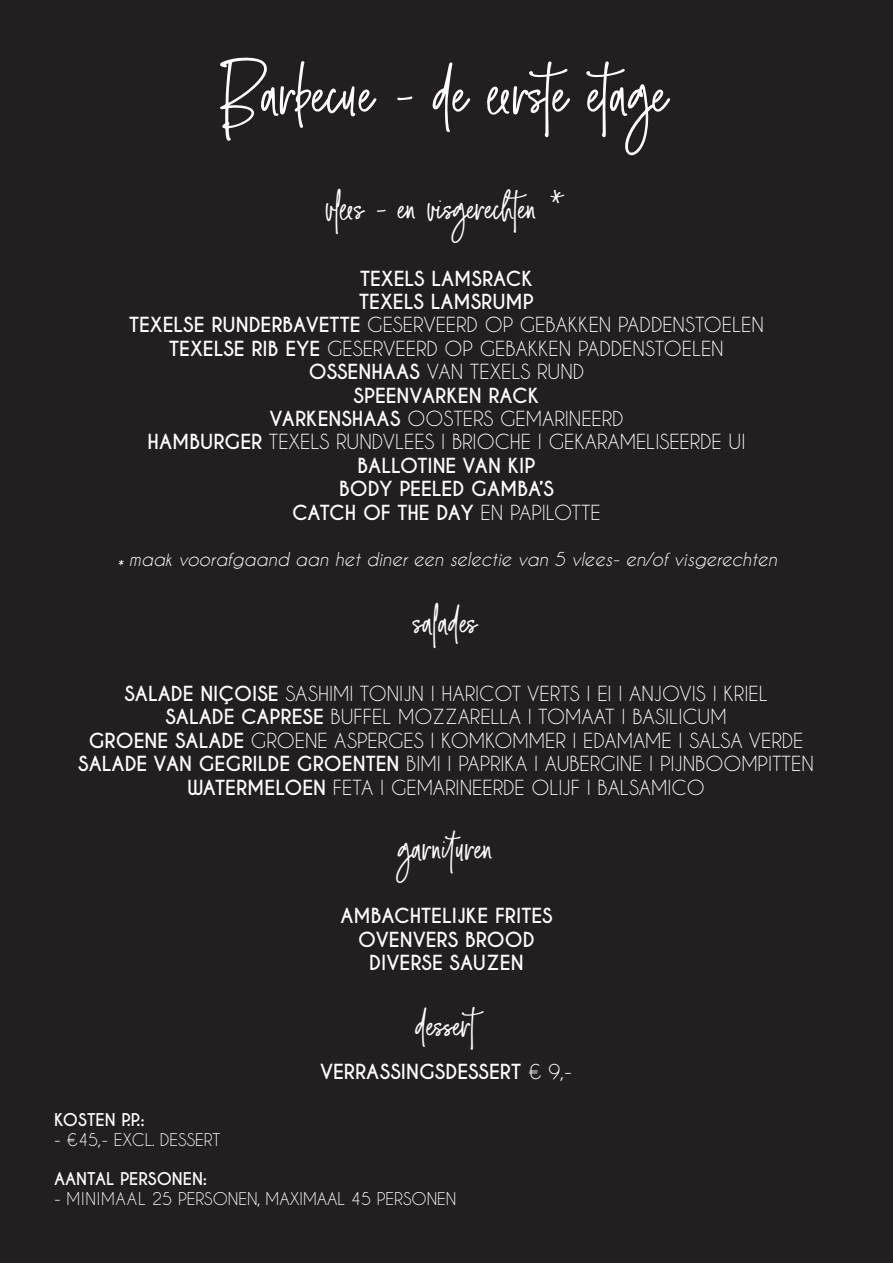
<style>
.page{position:relative;width:893px;height:1263px;background:#231f20}
.page>*{position:absolute;margin:0;border:0;box-sizing:border-box;transform-origin:0 0}
.t1{font:66px "Smooth Stone";color:#fff}
.t2{font:37.5px "Smooth Stone";color:#fff}
.t3{font:19.5px "Caviar Dreams";color:#fff}
.t4{font:700 19.5px "Caviar Dreams";color:#fff}
.t5{font:700 19.5px "Caviar Dreams";letter-spacing:-.02em;color:#fff}
.t6{font:italic 18px "Caviar Dreams";color:#fff}
.t7{font:16.5px "Caviar Dreams";color:#fff}
.t8{font:700 16.5px "Caviar Dreams";color:#fff}
.s1{font-weight:700}
.s2{font-weight:400}
</style>
<div class="page">
<p class="t1" style="left:225px;top:48px;width:445px">Barbecue - de eerste etage</p>
<p class="t2" style="left:327px;top:182px;width:241px">vlees - en visgerechten *</p>
<p class="t4" style="left:360px;top:266px;width:174px">TEXELS LAMSRACK</p>
<p class="t4" style="left:359px;top:290px;width:176px">TEXELS LAMSRUMP</p>
<p class="t3" style="left:129px;top:313px;width:636px"><span class="s1">TEXELSE RUNDERBAVETTE</span> GESERVEERD OP GEBAKKEN PADDENSTOELEN</p>
<p class="t3" style="left:169px;top:337px;width:556px"><span class="s1">TEXELSE RIB EYE</span> GESERVEERD OP GEBAKKEN PADDENSTOELEN</p>
<p class="t3" style="left:309px;top:360px;width:277px"><span class="s1">OSSENHAAS</span> VAN TEXELS RUND</p>
<p class="t4" style="left:354px;top:383px;width:187px">SPEENVARKEN RACK</p>
<p class="t3" style="left:269px;top:407px;width:356px"><span class="s1">VARKENSHAAS</span> OOSTERS GEMARINEERD</p>
<p class="t3" style="left:148px;top:430px;width:599px"><span class="s1">HAMBURGER</span> TEXELS RUNDVLEES I BRIOCHE I GEKARAMELISEERDE UI</p>
<p class="t4" style="left:358px;top:454px;width:179px">BALLOTINE VAN KIP</p>
<p class="t4" style="left:339px;top:477px;width:216px">BODY PEELED GAMBA’S</p>
<p class="t5" style="left:292px;top:500px;width:310px">CATCH OF THE DAY <span class="s2">EN PAPILOTTE</span></p>
<p class="t6" style="left:116px;top:549px;width:663px">* maak voorafgaand aan het diner een selectie van 5 vlees- en/of visgerechten</p>
<p class="t2" style="left:414px;top:596px;width:65px">salades</p>
<p class="t3" style="left:124px;top:682px;width:645px"><span class="s1">SALADE NIÇOISE</span> SASHIMI TONIJN I HARICOT VERTS I EI I ANJOVIS I KRIEL</p>
<p class="t3" style="left:165px;top:705px;width:563px"><span class="s1">SALADE CAPRESE</span> BUFFEL MOZZARELLA I TOMAAT I BASILICUM</p>
<p class="t3" style="left:89px;top:729px;width:716px"><span class="s1">GROENE SALADE</span> GROENE ASPERGES I KOMKOMMER I EDAMAME I SALSA VERDE</p>
<p class="t3" style="left:78px;top:752px;width:737px"><span class="s1">SALADE VAN GEGRILDE GROENTEN</span> BIMI I PAPRIKA I AUBERGINE I PIJNBOOMPITTEN</p>
<p class="t3" style="left:187px;top:775px;width:519px"><span class="s1">WATERMELOEN</span> FETA I GEMARINEERDE OLIJF I BALSAMICO</p>
<p class="t2" style="left:399px;top:822px;width:96px">garnituren</p>
<p class="t4" style="left:340px;top:904px;width:214px">AMBACHTELIJKE FRITES</p>
<p class="t4" style="left:358px;top:928px;width:178px">OVENVERS BROOD</p>
<p class="t4" style="left:369px;top:951px;width:156px">DIVERSE SAUZEN</p>
<p class="t2" style="left:416px;top:999px;width:61px">dessert</p>
<p class="t4" style="left:320px;top:1059px;width:253px">VERRASSINGSDESSERT <span class="s2">€ 9,-</span></p>
<p class="t8" style="left:54px;top:1110px;width:92px">KOSTEN P.P.:</p>
<p class="t7" style="left:54px;top:1129px;width:168px">- €45,- EXCL. DESSERT</p>
<p class="t8" style="left:54px;top:1169px;width:155px">AANTAL PERSONEN:</p>
<p class="t7" style="left:54px;top:1189px;width:404px">- MINIMAAL 25 PERSONEN, MAXIMAAL 45 PERSONEN</p>
</div>
